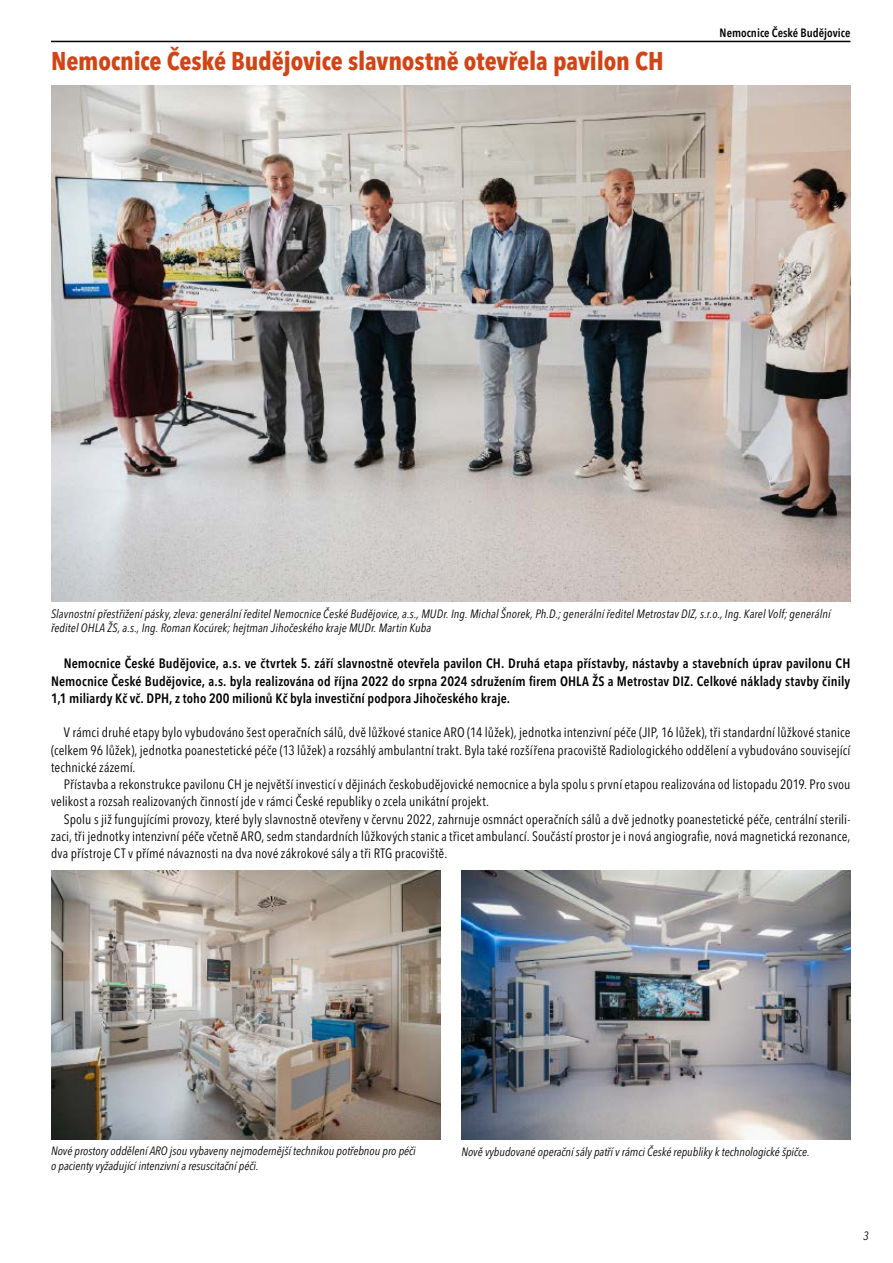
<style>
.page{position:relative;width:893px;height:1263px;background:#fff}
.page>*{position:absolute;margin:0;border:0;box-sizing:border-box;transform-origin:0 0}
.t1{font:700 condensed 25.5px "Avenir Next LT Pro";letter-spacing:-.005em;color:#cf4517}
.t2{font:condensed 13.5px/17.2px "Avenir Next LT Pro";letter-spacing:.01em;color:#000;text-align:justify}
.t3{font:600 condensed 13.5px/17.2px "Avenir Next LT Pro";letter-spacing:.005em;color:#000;text-align:justify}
.t4{font:italic condensed 12px/14.4px "Avenir Next LT Pro";color:#000}
.t5{font:600 condensed 12px "Avenir Next LT Pro";color:#000}
</style>
<div class="page">
<hr style="left:51px;top:41px;width:799px;height:1px;background:#000">
<img style="left:51px;top:85px;width:799px;height:517px">
<img style="left:51px;top:871px;width:389px;height:268px">
<img style="left:461px;top:871px;width:389px;height:268px">
<h1 class="t1" style="left:51px;top:46px;width:614px">Nemocnice České Budějovice slavnostně otevřela pavilon CH</h1>
<p class="t5" style="left:720px;top:25px;width:132px">Nemocnice České Budějovice</p>
<p class="t4" style="left:51px;top:607px;width:781px">Slavnostní přestřižení pásky, zleva: generální ředitel Nemocnice České Budějovice, a.s., MUDr. Ing. Michal Šnorek, Ph.D.; generální ředitel Metrostav DIZ, s.r.o., Ing. Karel Volf; generální ředitel OHLA ŽS, a.s., Ing. Roman Kocúrek; hejtman Jihočeského kraje MUDr. Martin Kuba</p>
<p class="t3" style="left:51px;top:655px;width:801px;text-indent:13px">Nemocnice České Budějovice, a.s. ve čtvrtek 5. září slavnostně otevřela pavilon CH. Druhá etapa přístavby, nástavby a stavebních úprav pavilonu CH Nemocnice České Budějovice, a.s. byla realizována od října 2022 do srpna 2024 sdružením firem OHLA ŽS a Metrostav DIZ. Celkové náklady stavby činily 1,1 miliardy Kč vč. DPH, z toho 200 milionů Kč byla investiční podpora Jihočeského kraje.</p>
<p class="t2" style="left:51px;top:724px;width:801px;text-indent:13px">V rámci druhé etapy bylo vybudováno šest operačních sálů, dvě lůžkové stanice ARO (14 lůžek), jednotka intenzivní péče (JIP, 16 lůžek), tři standardní lůžkové stanice (celkem 96 lůžek), jednotka poanestetické péče (13 lůžek) a rozsáhlý ambulantní trakt. Byla také rozšířena pracoviště Radiologického oddělení a vybudováno související technické zázemí.</p>
<p class="t2" style="left:51px;top:776px;width:801px;text-indent:13px">Přístavba a rekonstrukce pavilonu CH je největší investicí v dějinách českobudějovické nemocnice a byla spolu s první etapou realizována od listopadu 2019. Pro svou velikost a rozsah realizovaných činností jde v rámci České republiky o zcela unikátní projekt.</p>
<p class="t2" style="left:51px;top:810px;width:801px;text-indent:13px">Spolu s již fungujícími provozy, které byly slavnostně otevřeny v červnu 2022, zahrnuje osmnáct operačních sálů a dvě jednotky poanestetické péče, centrální sterili&shy;zaci, tři jednotky intenzivní péče včetně ARO, sedm standardních lůžkových stanic a třicet ambulancí. Součástí prostor je i nová angiografie, nová magnetická rezonance, dva přístroje CT v přímé návaznosti na dva nové zákrokové sály a tři RTG pracoviště.</p>
<p class="t4" style="left:51px;top:1144px;width:366px">Nové prostory oddělení ARO jsou vybaveny nejmodernější technikou potřebnou pro péči o pacienty vyžadující intenzivní a resuscitační péči.</p>
<p class="t4" style="left:461px;top:1144px;width:350px">Nově vybudované operační sály patří v rámci České republiky k technologické špičce.</p>
<p class="t4" style="left:863px;top:1229px;width:7px">3</p>
</div>
